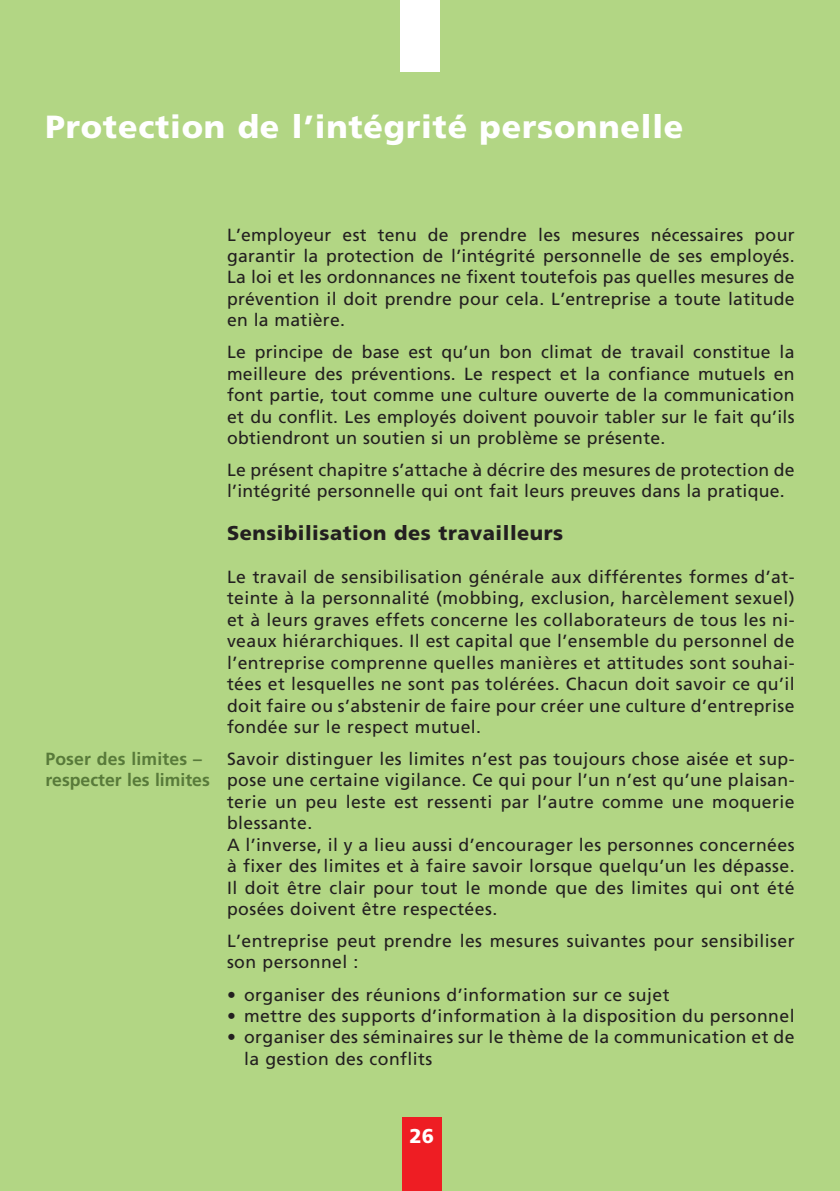
<style>
.page{position:relative;width:840px;height:1191px;background:#fff}
.page>*{position:absolute;margin:0;border:0;box-sizing:border-box;transform-origin:0 0}
.t1{font:900 32px "Frutiger";letter-spacing:.025em;color:#fff}
.t2{font:900 20px "Frutiger";letter-spacing:.025em;color:#231f20}
.t3{font:900 20px "Frutiger";color:#fff}
.t4{font:17.6px/21.4px "Frutiger";letter-spacing:.025em;color:#231f20}
.t5{font:700 17.6px/21.4px "Frutiger";color:#587a3a}
</style>
<div class="page">
<div style="left:0;top:0;width:839px;height:1191px;background:#b2d684"></div>
<div style="left:401px;top:1117px;width:40px;height:74px;background:#ee1d23"></div>
<div style="left:400px;top:0;width:39px;height:71px;background:#fff"></div>
<h1 class="t1" style="left:45px;top:108px;width:639px">Protection de l’intégrité personnelle</h1>
<p class="t5" style="left:45px;top:748px;width:166px">Poser des limites – respecter les limites</p>
<p class="t4" style="left:227px;top:223px;width:569px;text-align:justify">L’employeur est tenu de prendre les mesures nécessaires pour garantir la protection de l’intégrité personnelle de ses employés.<br>La loi et les ordonnances ne fixent toutefois pas quelles mesures de prévention il doit prendre pour cela. L’entreprise a toute latitude en la matière.</p>
<p class="t4" style="left:227px;top:341px;width:568px;text-align:justify">Le principe de base est qu’un bon climat de travail constitue la meilleure des préventions. Le respect et la confiance mutuels en font partie, tout comme une culture ouverte de la communication et du conflit. Les employés doivent pouvoir tabler sur le fait qu’ils obtiendront un soutien si un problème se présente.</p>
<p class="t4" style="left:227px;top:459px;width:568px">Le présent chapitre s’attache à décrire des mesures de protection de l’intégrité personnelle qui ont fait leurs preuves dans la pratique.</p>
<p class="t2" style="left:227px;top:521px;width:337px">Sensibilisation des travailleurs</p>
<p class="t4" style="left:227px;top:566px;width:568px;text-align:justify">Le travail de sensibilisation générale aux différentes formes d’at&shy;teinte à la personnalité (mobbing, exclusion, harcèlement sexuel) et à leurs graves effets concerne les collaborateurs de tous les ni&shy;veaux hiérarchiques. Il est capital que l’ensemble du personnel de l’entreprise comprenne quelles manières et attitudes sont souhai&shy;tées et lesquelles ne sont pas tolérées. Chacun doit savoir ce qu’il doit faire ou s’abstenir de faire pour créer une culture d’entreprise fondée sur le respect mutuel.</p>
<p class="t4" style="left:227px;top:748px;width:569px">Savoir distinguer les limites n’est pas toujours chose aisée et sup&shy;pose une certaine vigilance. Ce qui pour l’un n’est qu’une plaisan&shy;terie un peu leste est ressenti par l’autre comme une moquerie blessante.<br>A l’inverse, il y a lieu aussi d’encourager les personnes concernées à fixer des limites et à faire savoir lorsque quelqu’un les dépasse.<br>Il doit être clair pour tout le monde que des limites qui ont été posées doivent être respectées.</p>
<p class="t4" style="left:227px;top:930px;width:568px">L’entreprise peut prendre les mesures suivantes pour sensibiliser son personnel :</p>
<p class="t4" style="left:227px;top:983px;width:444px">• organiser des réunions d’information sur ce sujet</p>
<p class="t4" style="left:227px;top:1005px;width:568px">• mettre des supports d’information à la disposition du personnel</p>
<p class="t4" style="left:244px;top:1026px;width:551px;text-indent:-17px">• organiser des séminaires sur le thème de la communication et de la gestion des conflits</p>
<p class="t3" style="left:409px;top:1123px;width:26px">26</p>
</div>
